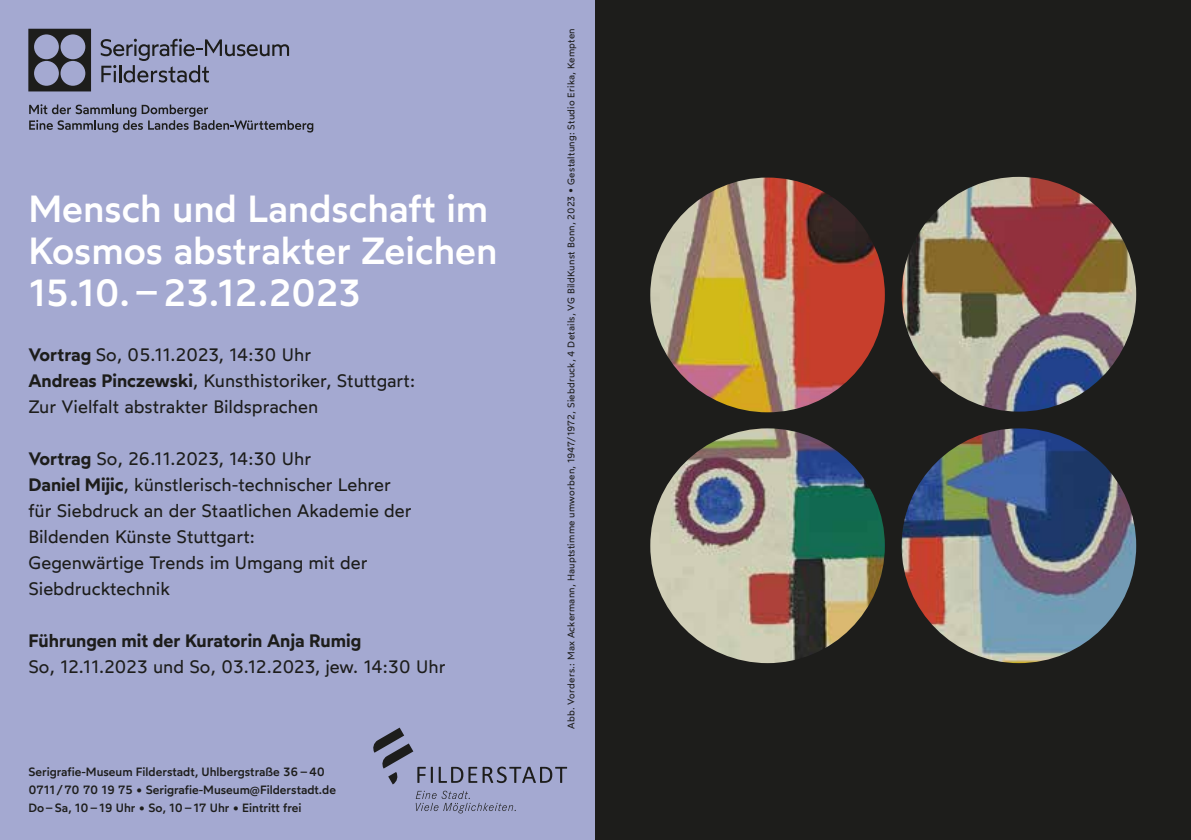
<style>
.page{position:relative;width:1191px;height:840px;background:#fff}
.page>*{position:absolute;margin:0;border:0;box-sizing:border-box;transform-origin:0 0}
.t1{font:500 37.8px/42.2px "Wotfard";color:#fff}
.t2{font:18px/26px "Wotfard";color:#1d1d1b}
.t3{font:600 18px "Wotfard";color:#1d1d1b}
.t4{font:500 12px/18px "Wotfard";color:#1d1d1b}
.t5{font:9.6px "Wotfard";letter-spacing:.025em;color:#1d1d1b}
.s1{font-weight:600}
</style>
<div class="page">
<div style="left:0;top:0;width:612px;height:839px;background:#a4a9d1"></div>
<div style="left:595px;top:0;width:596px;height:839px;background:#1d1d1b"></div>
<img style="left:650px;top:177px;width:486px;height:485px">
<svg style="left:29px;top:104px;width:284px;height:28px"></svg>
<svg style="left:28px;top:29px;width:63px;height:62px"></svg>
<svg style="left:101px;top:39px;width:188px;height:43px"></svg>
<svg style="left:439px;top:766px;width:128px;height:16px"></svg>
<svg style="left:416px;top:790px;width:100px;height:23px"></svg>
<svg style="left:373px;top:727px;width:60px;height:57px"></svg>
<h1 class="t1" style="left:28px;top:186px;width:470px">Mensch und Landschaft im<br>Kosmos abstrakter Zeichen<br>15.10.–23.12.2023</h1>
<p class="t2" style="left:28px;top:340px;width:388px"><span class="s1">Vortrag</span> So, 05.11.2023, 14:30 Uhr<br><span class="s1">Andreas Pinczewski</span>, Kunsthistoriker, Stuttgart:<br>Zur Vielfalt abstrakter Bildsprachen</p>
<p class="t2" style="left:28px;top:444px;width:385px"><span class="s1">Vortrag</span> So, 26.11.2023, 14:30 Uhr<br><span class="s1">Daniel Mijic</span>, künstlerisch-technischer Lehrer für Siebdruck an der Staatlichen Akademie der Bildenden Künste Stuttgart:<br>Gegenwärtige Trends im Umgang mit der Siebdrucktechnik</p>
<p class="t3" style="left:28px;top:628px;width:334px">Führungen mit der Kuratorin Anja Rumig</p>
<p class="t2" style="left:28px;top:652px;width:419px">So, 12.11.2023 und So, 03.12.2023, jew. 14:30 Uhr</p>
<p class="t4" style="left:28px;top:761px;width:309px">Serigrafie-Museum Filderstadt, Uhlbergstraße 36–40<br>0711/70 70 19 75 • Serigrafie-Museum@Filderstadt.de<br>Do–Sa, 10–19 Uhr • So, 10–17 Uhr • Eintritt frei</p>
<p class="t5" style="left:565px;top:728px;width:701px;rotate:-90deg">Abb. Vorders.: Max Ackermann, Hauptstimme umworben, 1947/1972, Siebdruck, 4 Details, VG BildKunst Bonn, 2023 • Gestaltung: Studio Erika, Kempten</p>
</div>
